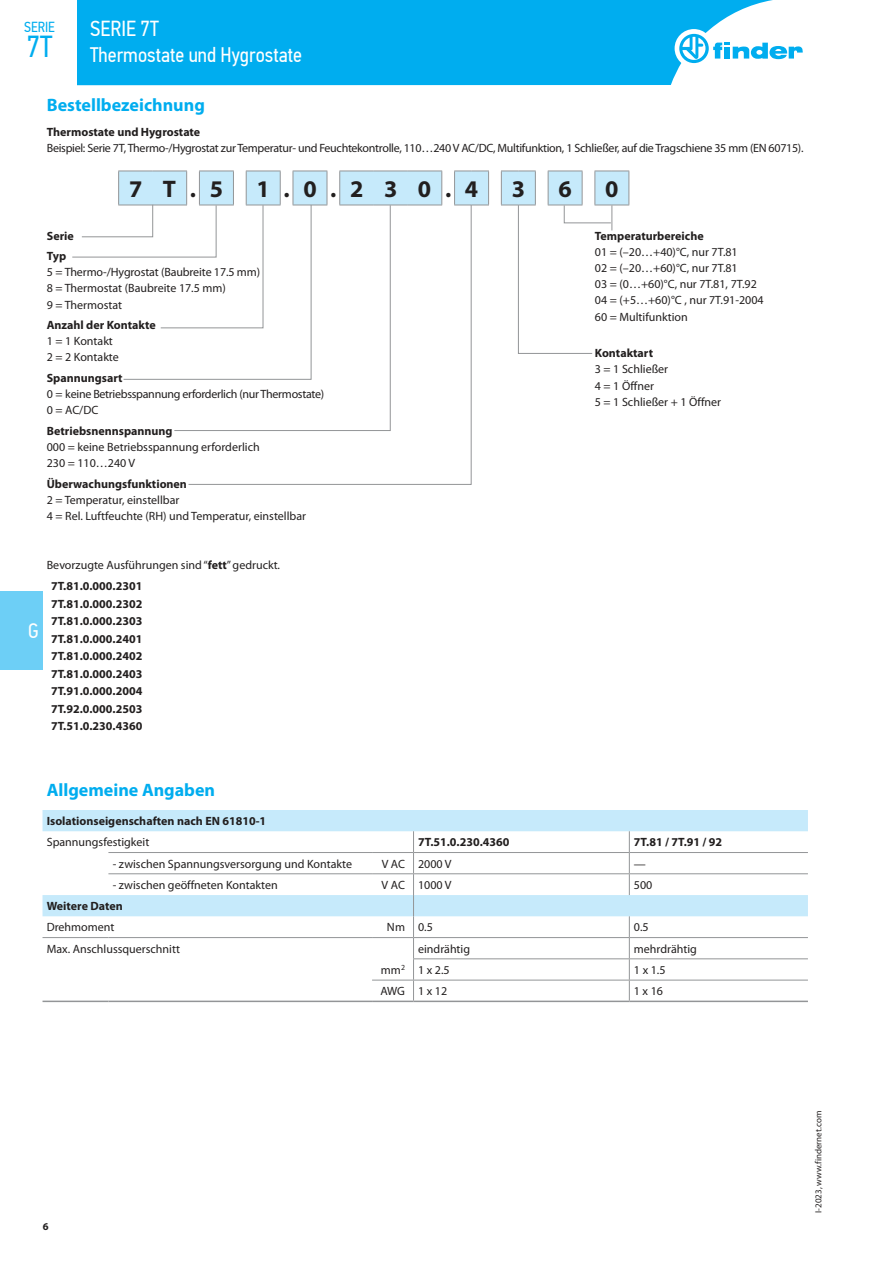
<style>
.page{position:relative;width:893px;height:1263px;background:#fff}
.page>*{position:absolute;margin:0;border:0;box-sizing:border-box;transform-origin:0 0}
.t1{font:30.3px "PF Din Text Cond Pro";color:#00adef}
.t2{font:700 24px "Myriad Pro";color:#221f1f}
.t3{font:21.75px "PF Din Text Cond Pro";color:#fff}
.t4{font:21px "PF Din Text Cond Pro";color:#fff}
.t5{font:700 18px "Myriad Pro";color:#00adef}
.t6{font:14.55px "PF Din Text Cond Pro";color:#00adef}
.t7{font:12px/16.2px "Myriad Pro";color:#221f1f}
.t8{font:700 12px/17.5px "Myriad Pro";color:#221f1f}
.t9{font:12px/16.2px "Myriad Pro";letter-spacing:-.025em;color:#221f1f}
.t10{font:700 10.5px "Myriad Pro";color:#221f1f}
.t11{font:9px "Myriad Pro";color:#221f1f}
.s1{font-weight:700}
</style>
<div class="page">
<svg style="left:43px;top:810px;width:765px;height:106px"></svg>
<hr style="left:43px;top:937px;width:65px;height:1px;background:#939597">
<hr style="left:108px;top:937px;width:264px;height:1px;background:#939597">
<hr style="left:372px;top:937px;width:42px;height:1px;background:#939597">
<hr style="left:414px;top:937px;width:215px;height:1px;background:#939597">
<hr style="left:629px;top:937px;width:179px;height:1px;background:#939597">
<hr style="left:413px;top:958px;width:216px;height:1px;background:#939597">
<hr style="left:629px;top:958px;width:179px;height:1px;background:#939597">
<hr style="left:372px;top:1000px;width:42px;height:2px;background:#939597">
<hr style="left:414px;top:1000px;width:215px;height:2px;background:#939597">
<hr style="left:629px;top:1000px;width:179px;height:2px;background:#939597">
<hr style="left:629px;top:852px;width:179px;height:1px;background:#939597">
<hr style="left:629px;top:873px;width:179px;height:1px;background:#939597">
<hr style="left:372px;top:980px;width:42px;height:1px;background:#939597">
<hr style="left:414px;top:980px;width:215px;height:1px;background:#939597">
<hr style="left:629px;top:980px;width:179px;height:1px;background:#939597">
<svg style="left:629px;top:916px;width:1px;height:84px"></svg>
<hr style="left:108px;top:852px;width:264px;height:1px;background:#939597">
<hr style="left:372px;top:852px;width:42px;height:1px;background:#939597">
<hr style="left:108px;top:873px;width:264px;height:1px;background:#939597">
<hr style="left:372px;top:873px;width:42px;height:1px;background:#939597">
<hr style="left:43px;top:1000px;width:65px;height:2px;background:#939597">
<hr style="left:108px;top:1000px;width:264px;height:2px;background:#939597">
<hr style="left:414px;top:873px;width:215px;height:1px;background:#939597">
<svg style="left:413px;top:831px;width:1px;height:169px"></svg>
<svg style="left:629px;top:831px;width:1px;height:64px"></svg>
<hr style="left:414px;top:852px;width:215px;height:1px;background:#939597">
<svg style="left:188px;top:380px;width:284px;height:105px"></svg>
<svg style="left:72px;top:171px;width:557px;height:209px"></svg>
<div style="left:0;top:591px;width:43px;height:79px;background:#6dcff6"></div>
<div style="left:77px;top:0;width:696px;height:85px;background:#00adef"></div>
<div style="left:675px;top:29px;width:38px;height:39px;background:#fff;border-radius:50%"></div>
<svg style="left:679px;top:34px;width:124px;height:29px"></svg>
<p class="t6" style="left:24px;top:19px;width:32px">SERIE</p>
<h1 class="t1" style="left:27px;top:34px;width:27px">7T</h1>
<h3 class="t3" style="left:90px;top:16px;width:70px">SERIE 7T</h3>
<h3 class="t4" style="left:90px;top:42px;width:213px">Thermostate und Hygrostate</h3>
<h3 class="t4" style="left:28px;top:623px;width:12px">G</h3>
<h3 class="t5" style="left:47px;top:96px;width:160px">Bestellbezeichnung</h3>
<p class="t8" style="left:47px;top:123px;width:155px">Thermostate und Hygrostate</p>
<p class="t9" style="left:47px;top:140px;width:758px">Beispiel: Serie 7T, Thermo-/Hygrostat zur Temperatur- und Feuchtekontrolle, 110…240 V AC/DC, Multifunktion, 1 Schließer, auf die Tragschiene 35 mm (EN 60715).</p>
<h2 class="t2" style="left:129px;top:177px;width:95px">7 T.5</h2>
<h2 class="t2" style="left:257px;top:177px;width:223px">1.0.2 3 0.4</h2>
<h2 class="t2" style="left:512px;top:177px;width:15px">3</h2>
<h2 class="t2" style="left:558px;top:177px;width:15px">6</h2>
<h2 class="t2" style="left:605px;top:177px;width:15px">0</h2>
<p class="t8" style="left:47px;top:226px;width:29px;line-height:20.4px">Serie<br>Typ</p>
<p class="t7" style="left:47px;top:264px;width:215px">5 = Thermo-/Hygrostat (Baubreite 17.5 mm)<br>8 = Thermostat (Baubreite 17.5 mm)<br>9 = Thermostat</p>
<p class="t8" style="left:47px;top:316px;width:110px">Anzahl der Kontakte</p>
<p class="t7" style="left:47px;top:333px;width:74px">1 = 1 Kontakt<br>2 = 2 Kontakte</p>
<p class="t8" style="left:47px;top:369px;width:77px">Spannungsart</p>
<p class="t9" style="left:47px;top:386px;width:279px">0 = keine Betriebsspannung erforderlich (nur Thermostate)<br>0 = AC/DC</p>
<p class="t8" style="left:47px;top:422px;width:127px">Betriebsnennspannung</p>
<p class="t7" style="left:47px;top:439px;width:214px">000 = keine Betriebsspannung erforderlich<br>230 = 110…240 V</p>
<p class="t8" style="left:47px;top:475px;width:142px">Überwachungsfunktionen</p>
<p class="t7" style="left:47px;top:492px;width:261px">2 = Temperatur, einstellbar<br>4 = Rel. Luftfeuchte (RH) und Temperatur, einstellbar</p>
<p class="t7" style="left:51px;top:554px;width:231px;line-height:21.8px;text-indent:-4px">Bevorzugte Ausführungen sind “<span class="s1">fett</span>” gedruckt.<br><span class="s1">7T.81.0.000.2301</span></p>
<p class="t8" style="left:51px;top:595px;width:93px;text-align:justify">7T.81.0.000.2302<br>7T.81.0.000.2303<br>7T.81.0.000.2401<br>7T.81.0.000.2402<br>7T.81.0.000.2403<br>7T.91.0.000.2004<br>7T.92.0.000.2503<br>7T.51.0.230.4360</p>
<p class="t8" style="left:595px;top:227px;width:110px">Temperaturbereiche</p>
<p class="t7" style="left:595px;top:244px;width:170px">01 = (–20…+40)°C, nur 7T.81<br>02 = (–20…+60)°C, nur 7T.81<br>03 = (0…+60)°C, nur 7T.81, 7T.92<br>04 = (+5…+60)°C , nur 7T.91-2004<br>60 = Multifunktion</p>
<p class="t8" style="left:595px;top:345px;width:60px">Kontaktart</p>
<p class="t7" style="left:595px;top:362px;width:128px">3 = 1 Schließer<br>4 = 1 Öffner<br>5 = 1 Schließer + 1 Öffner</p>
<h3 class="t5" style="left:47px;top:780px;width:170px">Allgemeine Angaben</h3>
<p class="t8" style="left:47px;top:812px;width:221px">Isolationseigenschaften nach EN 61810-1</p>
<p class="t7" style="left:47px;top:834px;width:104px">Spannungsfestigkeit</p>
<p class="t8" style="left:418px;top:834px;width:93px">7T.51.0.230.4360</p>
<p class="t8" style="left:634px;top:834px;width:90px">7T.81 / 7T.91 / 92</p>
<p class="t7" style="left:113px;top:856px;width:241px">- zwischen Spannungsversorgung und Kontakte</p>
<p class="t7" style="left:382px;top:856px;width:71px">V AC 2000 V</p>
<p class="t7" style="left:634px;top:856px;width:13px">—</p>
<p class="t7" style="left:113px;top:877px;width:167px">- zwischen geöffneten Kontakten</p>
<p class="t7" style="left:382px;top:877px;width:71px">V AC 1000 V</p>
<p class="t7" style="left:634px;top:877px;width:20px">500</p>
<p class="t8" style="left:47px;top:898px;width:77px">Weitere Daten</p>
<p class="t7" style="left:47px;top:920px;width:69px">Drehmoment</p>
<p class="t7" style="left:387px;top:920px;width:47px">Nm 0.5</p>
<p class="t7" style="left:634px;top:920px;width:16px">0.5</p>
<p class="t7" style="left:47px;top:941px;width:135px">Max. Anschlussquerschnitt</p>
<p class="t7" style="left:418px;top:941px;width:53px">eindrähtig</p>
<p class="t7" style="left:634px;top:941px;width:64px">mehrdrähtig</p>
<p class="t7" style="left:381px;top:962px;width:70px">mm<sup>2</sup> 1 x 2.5</p>
<p class="t7" style="left:634px;top:962px;width:33px">1 x 1.5</p>
<p class="t7" style="left:380px;top:983px;width:68px">AWG 1 x 12</p>
<p class="t7" style="left:634px;top:983px;width:31px">1 x 16</p>
<p class="t10" style="left:43px;top:1221px;width:7px">6</p>
<p class="t11" style="left:814px;top:1213px;width:103px;rotate:-90deg">I-2023, www.findernet.com</p>
</div>
